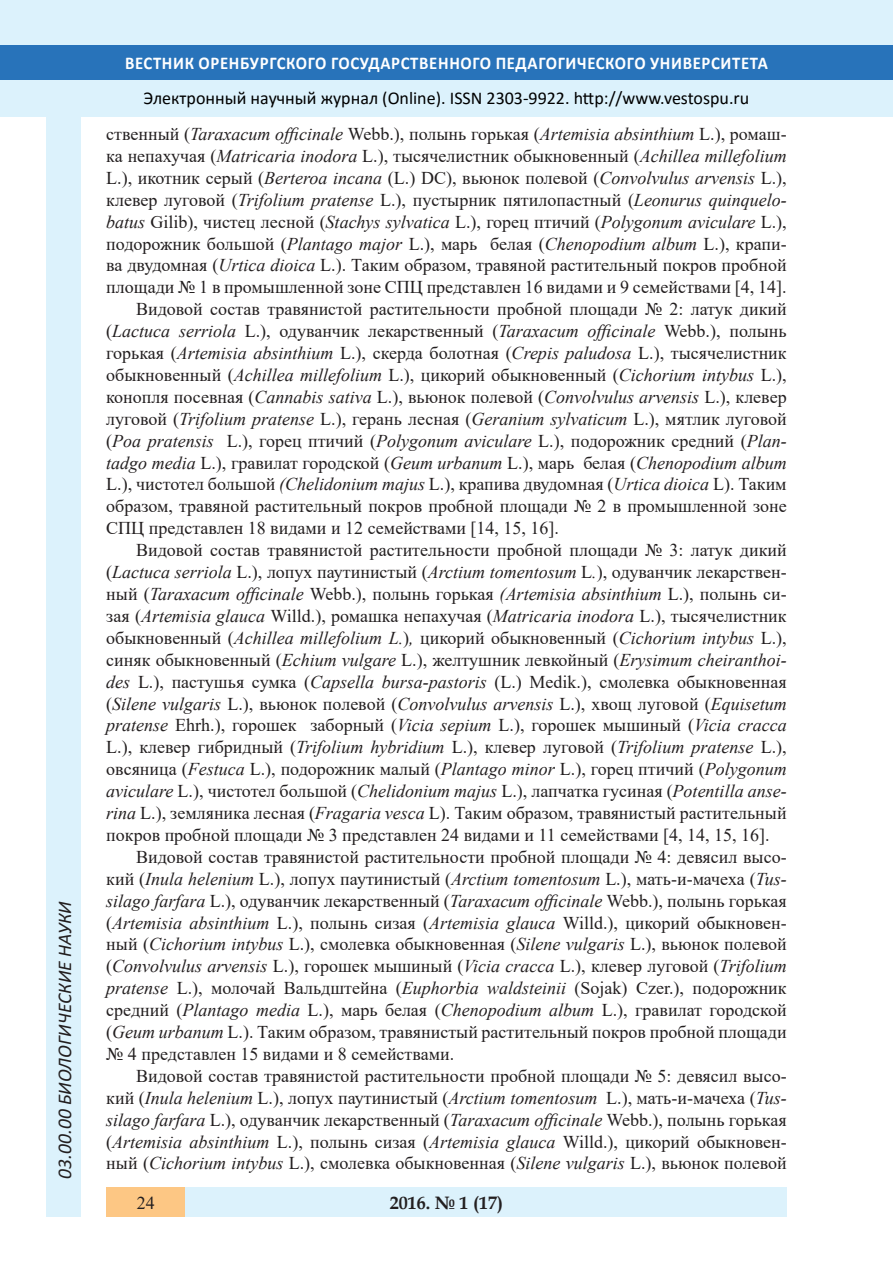
<style>
.page{position:relative;width:893px;height:1263px;background:#fff}
.page>*{position:absolute;margin:0;border:0;box-sizing:border-box;transform-origin:0 0}
.t1{font:italic 19.5px "Calibri";color:#231f20}
.Стиль2{font:18px/21.9px "Times New Roman";color:#231f20;text-align:justify}
.t2{font:18px "Calibri";color:#000}
.t3{font:700 18px "Calibri";letter-spacing:.04em;color:#fff;scale:.93 1}
.t4{font:700 18px "Book Antiqua";color:#231f20}
.s1{font-style:italic}
</style>
<div class="page">
<div style="left:0;top:0;width:893px;height:116px;background:#dcf2fc"></div>
<div style="left:0;top:45px;width:893px;height:34px;background:#2873ba"></div>
<div style="left:106px;top:1188px;width:681px;height:29px;background:#dcf2fc"></div>
<div style="left:106px;top:1188px;width:79px;height:29px;background:#fdc784"></div>
<div style="left:47px;top:116px;width:34px;height:1101px;background:#dcf2fc"></div>
<p class="t1" style="left:51px;top:1179px;width:279px;rotate:-90deg">03.00.00 БИОЛОГИЧЕСКИЕ НАУКИ</p>
<p class="t3" style="left:125px;top:50px;width:693px">ВЕСТНИК ОРЕНБУРГСКОГО ГОСУДАРСТВЕННОГО ПЕДАГОГИЧЕСКОГО УНИВЕРСИТЕТА</p>
<p class="t2" style="left:144px;top:85px;width:607px">Электронный научный журнал (Online). ISSN 2303-9922. http://www.vestospu.ru</p>
<p class="Стиль2" style="left:106px;top:123px;width:682px">ственный (<span class="s1">Taraxacum officinale</span> Webb.), полынь горькая (<span class="s1">Artemisia absinthium</span> L.), ромаш&shy;ка непахучая (<span class="s1">Matricaria inodora</span> L.), тысячелистник обыкновенный (<span class="s1">Achillea millefolium </span>L.), икотник серый (<span class="s1">Berteroa incana</span> (L.) DC), вьюнок полевой (<span class="s1">Convolvulus arvensis</span> L.), клевер луговой (<span class="s1">Trifolium pratense</span> L.), пустырник пятилопастный (<span class="s1">Leonurus quinquelo&shy;batus</span> Gilib), чистец лесной (<span class="s1">Stachys sylvatica</span> L.), горец птичий (<span class="s1">Polygonum aviculare</span> L.), подорожник большой (<span class="s1">Plantago major</span> L.), марь белая (<span class="s1">Chenopodium album</span> L.), крапи&shy;ва двудомная (<span class="s1">Urtica dioica</span> L.). Таким образом, травяной растительный покров пробной площади № 1 в промышленной зоне СПЦ представлен 16 видами и 9 семействами [4, 14].</p>
<p class="Стиль2" style="left:106px;top:298px;width:682px;text-indent:30px">Видовой состав травянистой растительности пробной площади № 2: латук дикий (<span class="s1">Lactuca serriola</span> L.), одуванчик лекарственный (<span class="s1">Taraxacum officinale</span> Webb.), полынь горькая (<span class="s1">Artemisia absinthium</span> L.), скерда болотная (<span class="s1">Crepis paludosa</span> L.), тысячелистник обыкновенный (<span class="s1">Achillea millefolium</span> L.), цикорий обыкновенный (<span class="s1">Cichorium intybus</span> L.), конопля посевная (<span class="s1">Cannabis sativa</span> L.), вьюнок полевой (<span class="s1">Convolvulus arvensis</span> L.), клевер луговой (<span class="s1">Trifolium pratense</span> L.), герань лесная (<span class="s1">Geranium sylvaticum</span> L.), мятлик луговой (<span class="s1">Poa pratensis</span> L.), горец птичий (<span class="s1">Polygonum aviculare</span> L.), подорожник средний (<span class="s1">Plan&shy;tadgo media</span> L.), гравилат городской (<span class="s1">Geum urbanum</span> L.), марь белая (<span class="s1">Chenopodium album </span>L.), чистотел большой <span class="s1">(Chelidonium majus</span> L.), крапива двудомная (<span class="s1">Urtica dioica</span> L). Таким образом, травяной растительный покров пробной площади № 2 в промышленной зоне СПЦ представлен 18 видами и 12 семействами [14, 15, 16].</p>
<p class="Стиль2" style="left:106px;top:539px;width:682px;text-indent:30px">Видовой состав травянистой растительности пробной площади № 3: латук дикий (<span class="s1">Lactuca serriola</span> L.), лопух паутинистый (<span class="s1">Arctium tomentosum</span> L<span class="s1">.</span>), одуванчик лекарствен&shy;ный (<span class="s1">Taraxaсum officinale</span> Webb.), полынь горькая <span class="s1">(Artemisia absinthium</span> L.), полынь си&shy;зая (<span class="s1">Artemisia glauca</span> Willd.), ромашка непахучая (<span class="s1">Matricaria inodora</span> L.), тысячелистник обыкновенный (<span class="s1">Achillea millefolium L.</span>)<span class="s1">,</span> цикорий обыкновенный (<span class="s1">Cichorium intybus</span> L.), синяк обыкновенный (<span class="s1">Echium vulgare</span> L.), желтушник левкойный (<span class="s1">Erysimum cheiranthoi&shy;des</span> L.), пастушья сумка (<span class="s1">Capsella bursa-pastoris</span> (L.) Medik.), смолевка обыкновенная (<span class="s1">Silene vulgaris</span> L.), вьюнок полевой (<span class="s1">Convolvulus arvensis</span> L.), хвощ луговой (<span class="s1">Equisetum pratense</span> Ehrh.), горошек заборный (<span class="s1">Vicia sepium</span> L.), горошек мышиный (<span class="s1">Vicia cracca </span>L.), клевер гибридный (<span class="s1">Trifolium hybridium</span> L.), клевер луговой (<span class="s1">Trifolium pratense</span> L.), овсяница (<span class="s1">Festuca</span> L.), подорожник малый (<span class="s1">Plantago minor</span> L.), горец птичий (<span class="s1">Polygonum aviculare</span> L.), чистотел большой (<span class="s1">Chelidonium majus</span> L.), лапчатка гусиная (<span class="s1">Potentilla anse&shy;rina</span> L.), земляника лесная (<span class="s1">Fragaria vesca</span> L). Таким образом, травянистый растительный покров пробной площади № 3 представлен 24 видами и 11 семействами [4, 14, 15, 16].</p>
<p class="Стиль2" style="left:106px;top:845px;width:682px;text-indent:30px">Видовой состав травянистой растительности пробной площади № 4: девясил высо&shy;кий (<span class="s1">Inula helenium</span> L.), лопух паутинистый (<span class="s1">Arctium tomentosum</span> L.), мать-и-мачеха (<span class="s1">Tus&shy;silago farfara</span> L.), одуванчик лекарственный (<span class="s1">Taraxaсum officinale</span> Webb.), полынь горькая (<span class="s1">Artemisia absinthium</span> L.), полынь сизая (<span class="s1">Artemisia glauca</span> Willd.), цикорий обыкновен&shy;ный (<span class="s1">Cichorium intybus</span> L.), смолевка обыкновенная (<span class="s1">Silene vulgaris</span> L.), вьюнок полевой (<span class="s1">Convolvulus arvensis</span> L.), горошек мышиный (<span class="s1">Vicia cracca</span> L.), клевер луговой (<span class="s1">Trifolium pratense</span> L.), молочай Вальдштейна (<span class="s1">Euphorbia waldsteinii</span> (Sojak) Czer.), подорожник средний (<span class="s1">Plantago media</span> L.), марь белая (<span class="s1">Chenopodium album</span> L.), гравилат городской (<span class="s1">Geum urbanum</span> L.). Таким образом, травянистый растительный покров пробной площади № 4 представлен 15 видами и 8 семействами.</p>
<p class="Стиль2" style="left:106px;top:1064px;width:682px;text-indent:30px">Видовой состав травянистой растительности пробной площади № 5: девясил высо&shy;кий (<span class="s1">Inula helenium</span> L.), лопух паутинистый (<span class="s1">Arctium tomentosum</span> L.), мать-и-мачеха (<span class="s1">Tus&shy;silago farfara</span> L.), одуванчик лекарственный (<span class="s1">Taraxaсum officinale</span> Webb.), полынь горькая (<span class="s1">Artemisia absinthium</span> L.), полынь сизая (<span class="s1">Artemisia glauca</span> Willd.), цикорий обыкновен&shy;ный (<span class="s1">Cichorium intybus</span> L.), смолевка обыкновенная (<span class="s1">Silene vulgaris</span> L.), вьюнок полевой</p>
<p class="Стиль2" style="left:137px;top:1191px;width:19px">24</p>
<p class="t4" style="left:390px;top:1190px;width:115px">2016. № 1 (17)</p>
</div>
